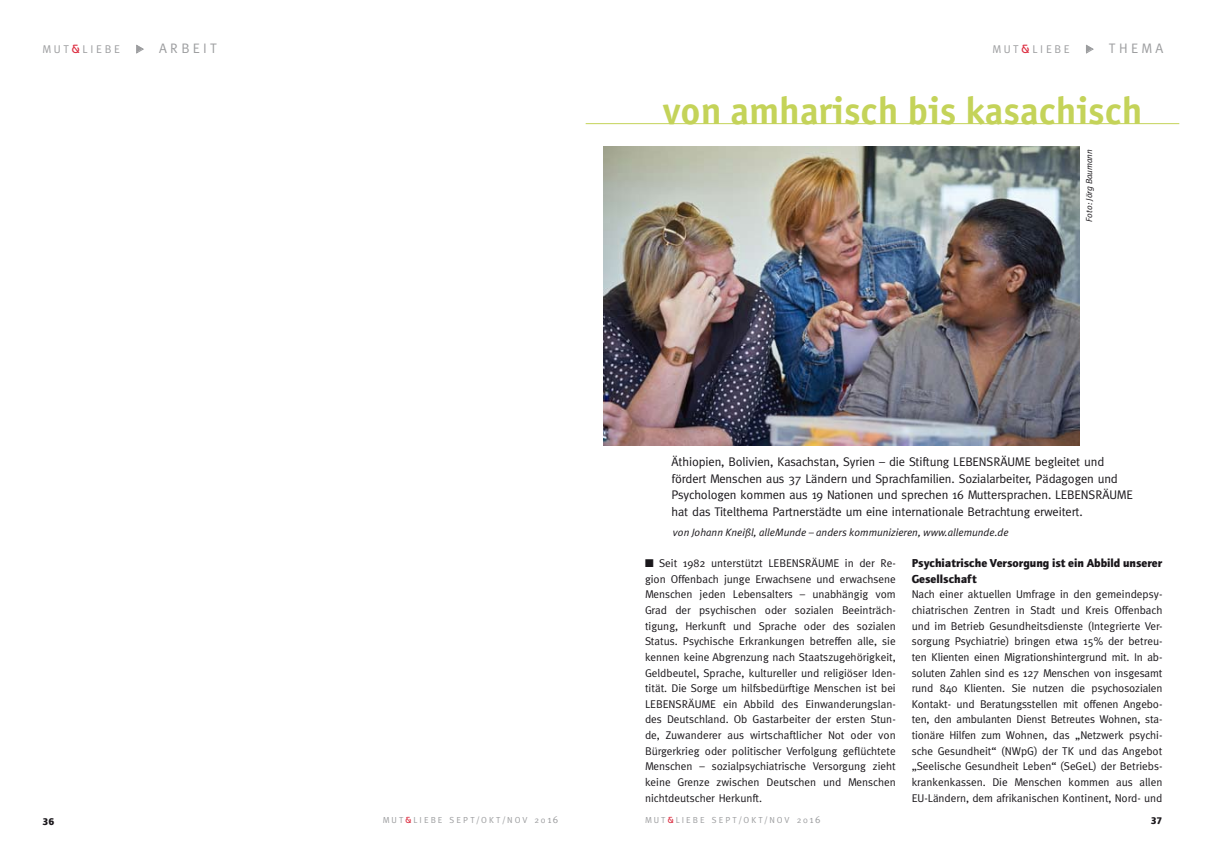
<style>
.page{position:relative;width:1205px;height:851px;background:#fff}
.page>*{position:absolute;margin:0;border:0;box-sizing:border-box;transform-origin:0 0}
.t1{font:700 38.75px "Officina Sans E";color:#c4d359}
.t2{font:13.75px "Meta";letter-spacing:.24em;color:#9c9d9f}
.t3{font:12.5px/16.2px "Meta";letter-spacing:-.01em;color:#1a171b}
.t4{font:11.88px/15.6px "Quay Itc T Black Ro 1";color:#1a171b}
.t5{font:11.25px/15.6px "Meta";color:#1a171b;text-align:justify}
.t6{font:11.25px "Meta";letter-spacing:.24em;color:#9c9d9f}
.t7{font:italic 10.62px "Meta Plus Normal";color:#1a171b}
.t8{font:10px "Quay Itc T Black Ro 1";color:#1a171b}
.t9{font:8.75px "Meta";letter-spacing:.24em;color:#9c9d9f}
.t10{font:italic 8.75px "Meta Plus Normal";color:#1a171b}
.s1{font-family:"Bauhaus";font-weight:500;font-size:11.88px;color:#dc2b3f}
.s2{font-family:"Bauhaus";font-weight:500;color:#dc2b3f}
.s3{font-size:10px}
</style>
<div class="page">
<hr style="left:586px;top:123px;width:593px;height:1px;background:#c4d359">
<img style="left:603px;top:146px;width:476px;height:299px">
<svg style="left:136px;top:45px;width:8px;height:8px"></svg>
<svg style="left:1086px;top:45px;width:7px;height:8px"></svg>
<p class="t6" style="left:43px;top:43px;width:79px">mut<span class="s1">&amp;</span>liebe</p>
<p class="t2" style="left:159px;top:41px;width:60px">Arbeit</p>
<p class="t6" style="left:992px;top:43px;width:79px">mut<span class="s1">&amp;</span>liebe</p>
<p class="t2" style="left:1109px;top:41px;width:55px">Thema</p>
<h1 class="t1" style="left:663px;top:86px;width:481px">von amharisch bis kasachisch</h1>
<p class="t10" style="left:1084px;top:221px;width:74px;rotate:-90deg">Foto: Jörg Baumann</p>
<p class="t3" style="left:671px;top:453px;width:289px">Äthiopien, Bolivien, Kasachstan, Syrien – die Stiftung LEBE</p>
<p class="t3" style="left:979px;top:453px;width:37px">NSRÄUME</p>
<p class="t3" style="left:671px;top:453px;width:448px;text-indent:363px">begleitet und fördert Menschen aus 37 Ländern und Sprachfamilien. Sozialarbeiter, Pädagogen und<br>Psychologen kommen aus 19 Nationen und sprechen 16 Muttersprachen. LEBE</p>
<p class="t3" style="left:671px;top:485px;width:447px;line-height:17.5px;text-indent:409px">NSRÄUME hat das Titelthema Partnerstädte um eine internationale Betrachtung erweitert.</p>
<p class="t7" style="left:673px;top:526px;width:337px">von Johann Kneißl, alleMunde – anders kommunizieren, www.allemunde.de</p>
<p class="t8" style="left:43px;top:815px;width:13px">36</p>
<p class="t9" style="left:383px;top:815px;width:177px">mut<span class="s2">&amp;</span>liebe Sept/okt/Nov 20<span class="s3">16</span></p>
<p class="t5" style="left:645px;top:555px;width:130px">■ Seit 1982 unterstützt LEBE</p>
<p class="t5" style="left:792px;top:555px;width:34px">NSRÄUME</p>
<p class="t5" style="left:645px;top:555px;width:252px;text-indent:200px">in der Re&shy;gion Offenbach junge Erwachsene und erwachsene Menschen jeden Lebensalters – unabhängig vom Grad der psychischen oder sozialen Beeinträch&shy;tigung, Herkunft und Sprache oder des sozialen Status. Psychische Erkrankungen betreffen alle, sie kennen keine Abgrenzung nach Staatszugehörigkeit, Geldbeutel, Sprache, kultureller und religiöser Iden&shy;tität. Die Sorge um hilfsbedürftige Menschen ist bei LEBE</p>
<p class="t5" style="left:668px;top:695px;width:34px">NSRÄUME</p>
<p class="t5" style="left:645px;top:695px;width:252px;text-indent:78px">ein Abbild des Einwanderungslan&shy;des Deutschland. Ob Gastarbeiter der ersten Stun&shy;de, Zuwanderer aus wirtschaftlicher Not oder von Bürgerkrieg oder politischer Verfolgung geflüchtete Menschen – sozialpsychiatrische Versorgung zieht keine Grenze zwischen Deutschen und Menschen nichtdeutscher Herkunft.</p>
<p class="t4" style="left:912px;top:555px;width:252px">Psychiatrische Versorgung ist ein Abbild unserer<br>Gesellschaft</p>
<p class="t5" style="left:911px;top:586px;width:252px">Nach einer aktuellen Umfrage in den gemeindepsy&shy;chiatrischen Zentren in Stadt und Kreis Offenbach und im Betrieb Gesundheitsdienste (I ntegrierte Ver&shy;sorgung Psychiatrie) bringen etwa 15% der betreu&shy;ten Klienten einen Migrationshintergrund mit. I n ab&shy;soluten Zahlen sind es 127 Menschen von insgesamt rund 840 Klienten. Sie nutzen die psychosozialen Kontakt- und Beratungsstellen mit offenen Angebo&shy;ten, den ambulanten Dienst Betreutes Wohnen, sta&shy;tionäre Hilfen zum Wohnen, das „Netzwerk psychi&shy;sche Gesundheit“ (NWpG) der TK und das Angebot „Seelische Gesundheit Leben“ (SeGeL) der Betriebs&shy;krankenkassen. Die Menschen kommen aus allen EU-Ländern, dem afrikanischen Kontinent, Nord- und</p>
<p class="t9" style="left:645px;top:815px;width:177px">mut<span class="s2">&amp;</span>liebe Sept/okt/Nov 20<span class="s3">16</span></p>
<p class="t8" style="left:1151px;top:814px;width:13px">37</p>
</div>
